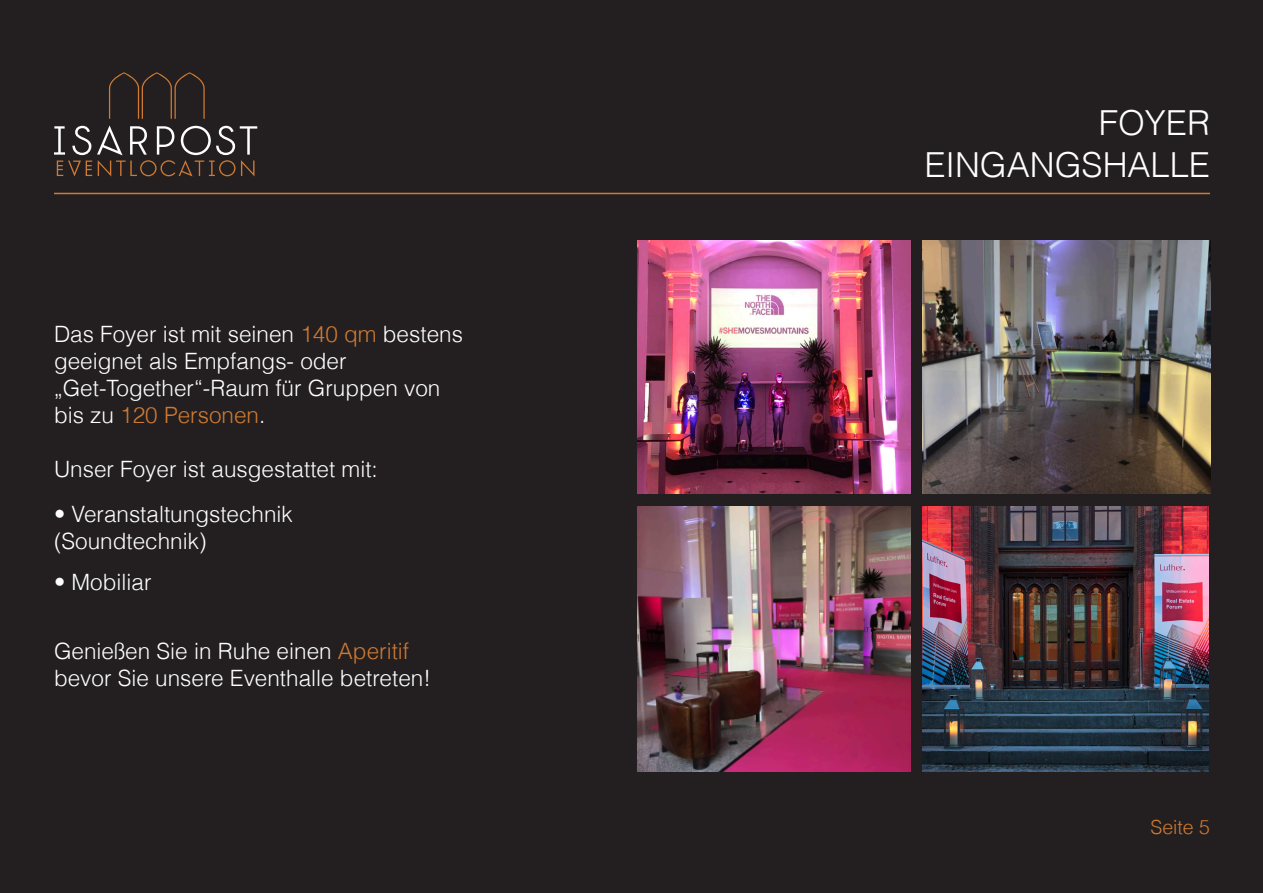
<style>
.page{position:relative;width:1263px;height:893px;background:#231f20}
.page>*{position:absolute;margin:0;border:0;box-sizing:border-box;transform-origin:0 0}
.t1{font:300 34.5px/41.4px "Helvetica";color:#fff;text-align:right}
.t2{font:300 22.5px/27px "Helvetica";color:#fff}
.t3{font:300 19.5px "Helvetica";color:#cf7a32}
.s1{color:#cf7a32}
</style>
<div class="page">
<svg style="left:109px;top:72px;width:96px;height:47px"></svg>
<svg style="left:54px;top:125px;width:203px;height:52px"></svg>
<hr style="left:54px;top:193px;width:1156px;height:1px;background:#cf7a32">
<img style="left:638px;top:240px;width:272px;height:253px">
<img style="left:923px;top:240px;width:287px;height:253px">
<img style="left:638px;top:506px;width:272px;height:266px">
<img style="left:923px;top:506px;width:286px;height:266px">
<p class="t2" style="left:54px;top:320px;width:410px">Das Foyer ist mit seinen <span class="s1">140 qm</span> bestens geeignet als Empfangs- oder „Get-Together“-Raum für Gruppen von bis zu <span class="s1">120 Personen</span>.</p>
<p class="t2" style="left:54px;top:455px;width:325px">Unser Foyer ist ausgestattet mit:</p>
<p class="t2" style="left:54px;top:500px;width:240px">• Veranstaltungstechnik (Soundtechnik)</p>
<p class="t2" style="left:54px;top:567px;width:99px">• Mobiliar</p>
<p class="t2" style="left:54px;top:636px;width:378px">Genießen Sie in Ruhe einen <span class="s1">Aperitif </span>bevor Sie unsere Eventhalle betreten!</p>
<h1 class="t1" style="left:924px;top:101px;width:287px">FOYER<br>EINGANGSHALLE</h1>
<p class="t3" style="left:1150px;top:811px;width:61px">Seite 5</p>
</div>
